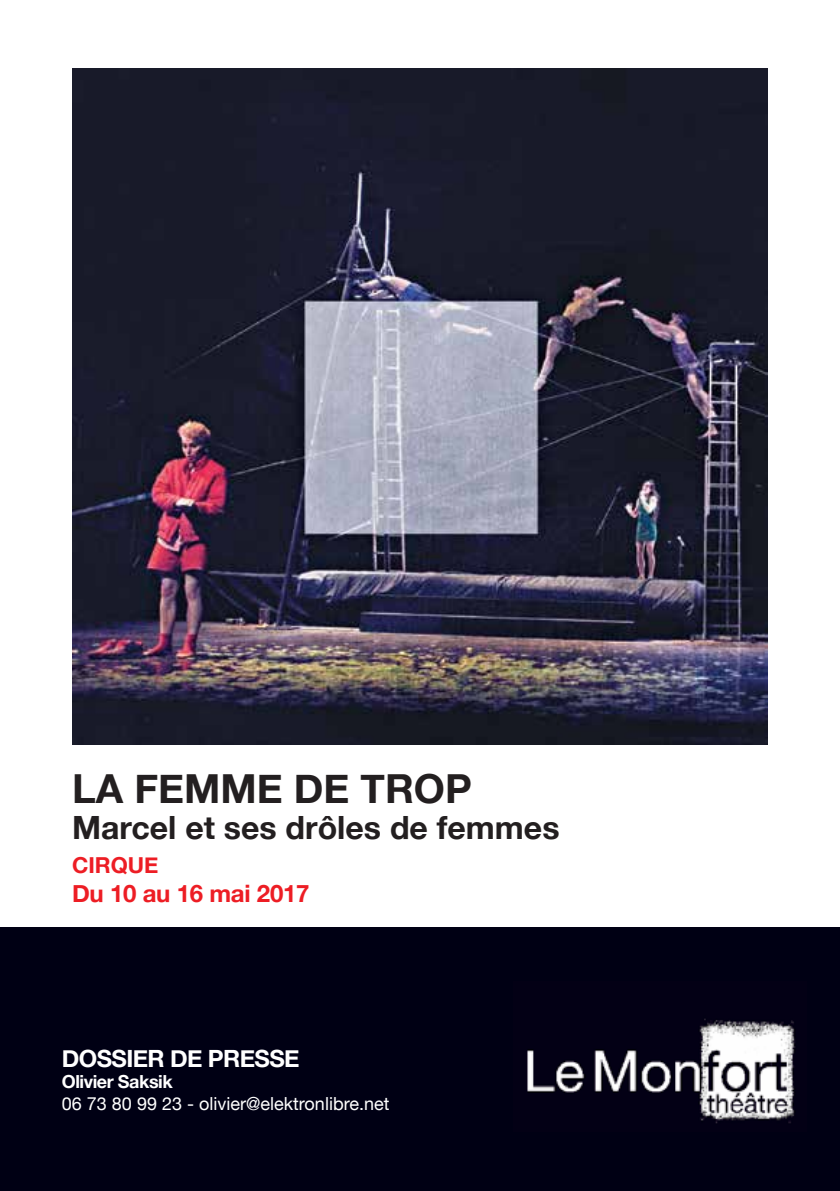
<style>
.page{position:relative;width:840px;height:1191px;background:#fff}
.page>*{position:absolute;margin:0;border:0;box-sizing:border-box;transform-origin:0 0}
.t1{font:700 40px "Helvetica Neue";color:#231f20}
.t2{font:700 32px "Helvetica Neue";color:#231f20}
.t3{font:700 24px "Helvetica Neue";letter-spacing:-.01em;color:#ed1d24}
.t4{font:700 23.8px "Helvetica Neue";letter-spacing:-.025em;color:#fff}
.t5{font:700 22px "Helvetica Neue";color:#ed1d24}
.t6{font:18px "Helvetica Neue";color:#fff}
.t7{font:700 18px "Helvetica Neue";letter-spacing:-.025em;color:#fff}
</style>
<div class="page">
<div style="left:0;top:927px;width:839px;height:264px;background:#000014"></div>
<img style="left:527px;top:1018px;width:269px;height:106px">
<img style="left:72px;top:68px;width:695px;height:676px">
<h1 class="t1" style="left:72px;top:757px;width:401px">LA FEMME DE TROP</h1>
<h2 class="t2" style="left:72px;top:802px;width:488px">Marcel et ses drôles de femmes</h2>
<p class="t5" style="left:72px;top:848px;width:88px">CIRQUE</p>
<h3 class="t3" style="left:72px;top:875px;width:239px">Du 10 au 16 mai 2017</h3>
<h3 class="t4" style="left:62px;top:1039px;width:78px">Dossier</h3>
<h3 class="t4" style="left:170px;top:1039px;width:54px">de pre</h3>
<h3 class="t4" style="left:254px;top:1039px;width:44px">sse</h3>
<p class="t7" style="left:62px;top:1067px;width:112px">Olivier Saksik</p>
<p class="t6" style="left:62px;top:1090px;width:329px">06 73 80 99 23 - olivier@elektronlibre.net</p>
</div>
